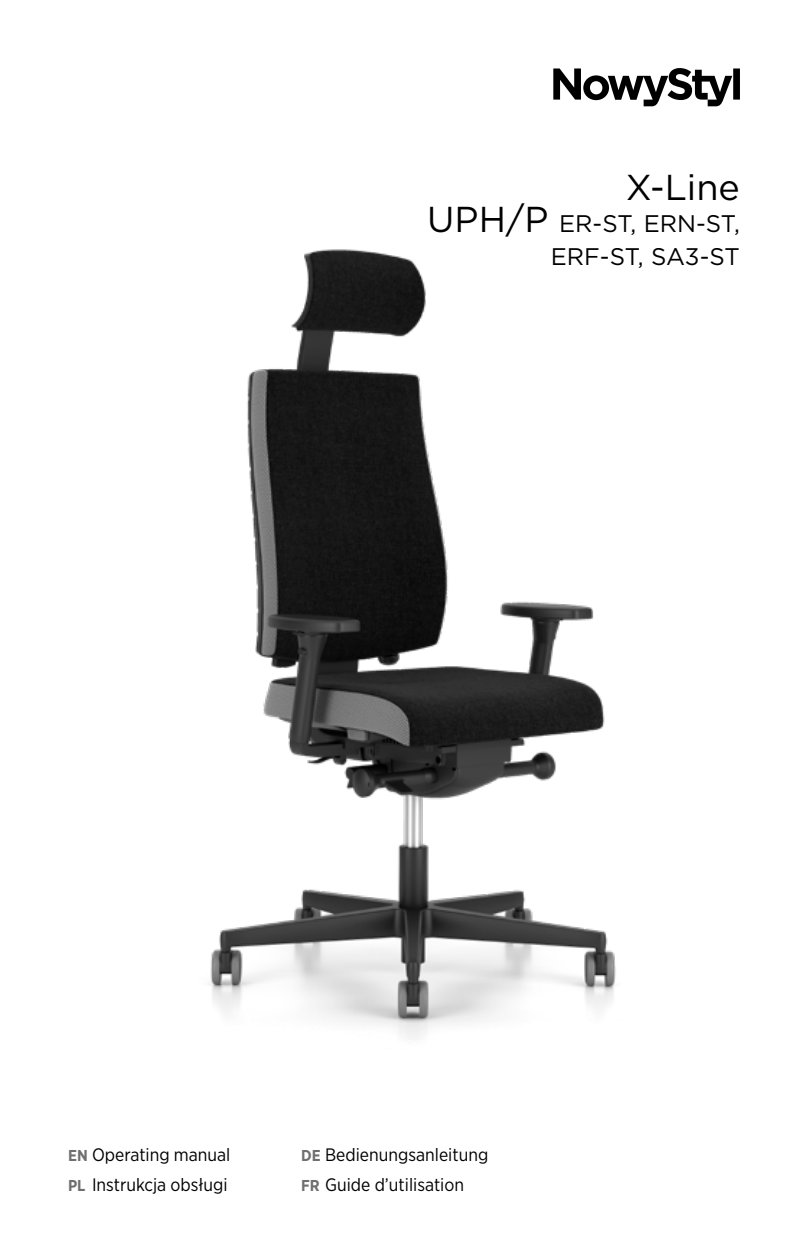
<style>
.page{position:relative;width:808px;height:1259px;background:#fff}
.page>*{position:absolute;margin:0;border:0;box-sizing:border-box;transform-origin:0 0}
.TITLE_COVER{font:36px "Gotham";color:#000}
.TITLE_COVER-2{font:24px/32.7px "Gotham";color:#000;text-align:right}
.TXT_7ptk{font:18px "Gotham Narrow";color:#000}
.s1{font-size:36px}
.s2{font-weight:700;font-size:15.6px;color:#6f6f6e}
</style>
<div class="page">
<img style="left:210px;top:249px;width:406px;height:790px">
<svg style="left:553px;top:68px;width:187px;height:38px"></svg>
<p class="TITLE_COVER" style="left:626px;top:164px;width:116px">X-Line</p>
<p class="TITLE_COVER-2" style="left:427px;top:207px;width:314px"><span class="s1">UPH/P</span> ER-ST, ERN-ST,<br>ERF-ST, SA3-ST</p>
<p class="TXT_7ptk" style="left:68px;top:1143px;width:164px"><span class="s2">EN</span> Operating manual</p>
<p class="TXT_7ptk" style="left:68px;top:1173px;width:161px"><span class="s2">PL</span> Instrukcja obsługi</p>
<p class="TXT_7ptk" style="left:301px;top:1143px;width:189px"><span class="s2">DE</span> Bedienungsanleitung</p>
<p class="TXT_7ptk" style="left:301px;top:1173px;width:165px"><span class="s2">FR</span> Guide d’utilisation</p>
</div>
